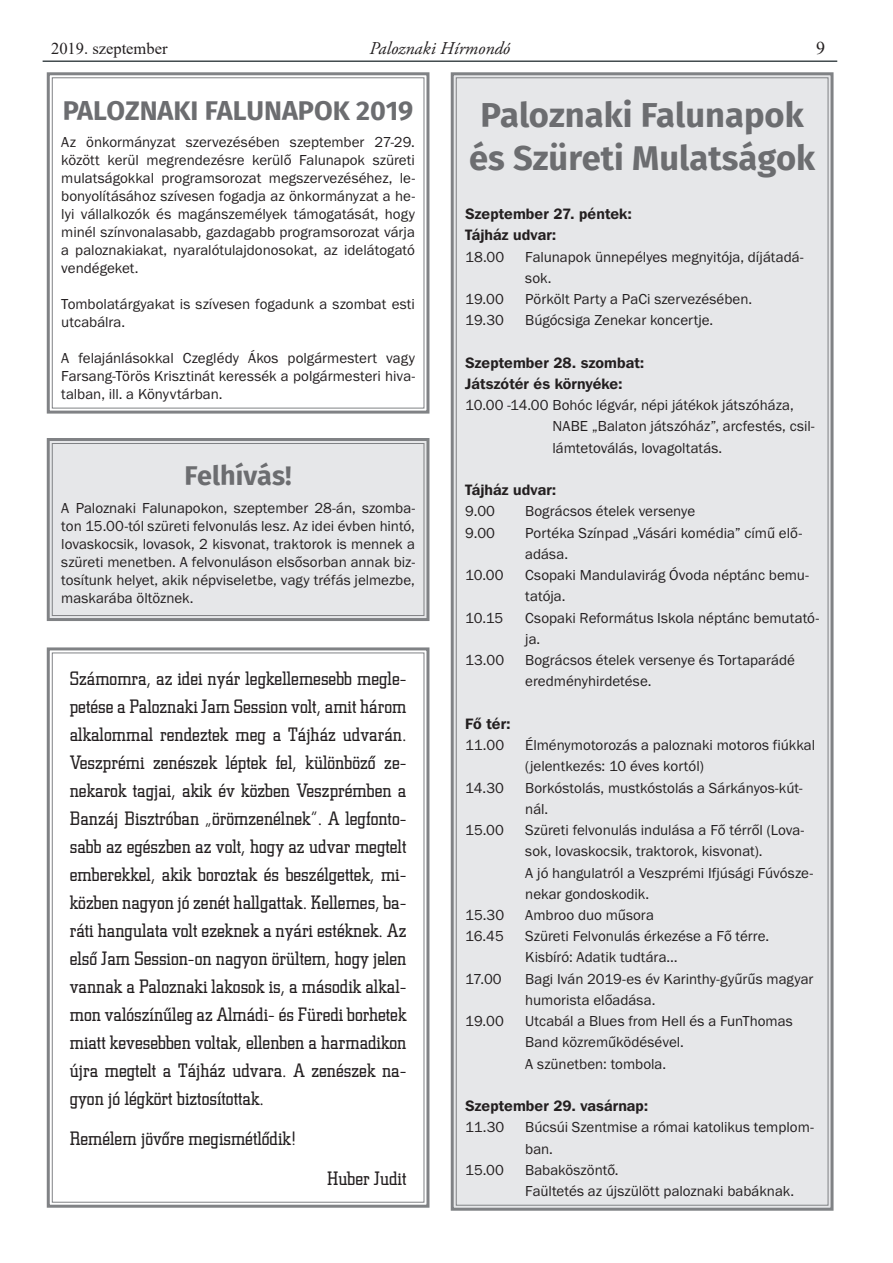
<style>
.page{position:relative;width:893px;height:1263px;background:#fff}
.page>*{position:absolute;margin:0;border:0;box-sizing:border-box;transform-origin:0 0}
.cím_nagy{font:700 34.5px/43.8px "Fira Sans";color:#6c6d70;text-align:center}
.cím_nagy-2{font:700 27px "Fira Sans";color:#6c6d70}
.t1{font:300 19.5px/27.9px "PFL Square Slabserif 711";color:#231f20;text-align:justify}
.t2{font:italic 18px "Adobe Garamond Pro";color:#231f20}
.t3{font:18px "Times New Roman";color:#231f20}
.t4{font:16.5px "Times New Roman";color:#231f20}
.t5{font:15px/18px "Franklin Gothic PFL";color:#231f20}
.t6{font:700 15px "Franklin Gothic PFL";letter-spacing:.005em;color:#231f20}
</style>
<div class="page">
<hr style="left:43px;top:60px;width:794px;height:2px;background:#424b4e">
<svg style="left:46px;top:647px;width:384px;height:561px"></svg>
<div style="left:450px;top:72px;width:384px;height:1139px;background:#e6e7e9"></div>
<svg style="left:46px;top:72px;width:384px;height:342px"></svg>
<div style="left:52px;top:77px;width:372px;height:332px;border:1px solid #808285"></div>
<div style="left:46px;top:438px;width:384px;height:183px;background:#e6e7e9"></div>
<div style="left:52px;top:443px;width:372px;height:173px;border:1px solid #808285"></div>
<p class="t4" style="left:51px;top:37px;width:118px">2019. szeptember</p>
<p class="t2" style="left:370px;top:37px;width:142px">Paloznaki Hírmondó</p>
<p class="t3" style="left:816px;top:35px;width:10px">9</p>
<p class="cím_nagy-2" style="left:63px;top:87px;width:352px">PALOZNAKI FALUNAPOK 2019</p>
<p class="t5" style="left:61px;top:133px;width:355px;text-align:justify">Az önkormányzat szervezésében szeptember 27-29. között kerül megrendezésre kerülő Falunapok szüreti mulatságokkal programsorozat megszervezéséhez, le&shy;bonyolításához szívesen fogadja az önkormányzat a he&shy;lyi vállalkozók és magánszemélyek támogatását, hogy minél színvonalasabb, gazdagabb programsorozat várja a paloznakiakat, nyaralótulajdonosokat, az idelátogató vendégeket.</p>
<p class="t5" style="left:61px;top:295px;width:355px">Tombolatárgyakat is szívesen fogadunk a szombat esti utcabálra.</p>
<p class="t5" style="left:61px;top:349px;width:355px;text-align:justify">A felajánlásokkal Czeglédy Ákos polgármestert vagy Farsang-Törös Krisztinát keressék a polgármesteri hiva&shy;talban, ill. a Könyvtárban.</p>
<p class="cím_nagy-2" style="left:185px;top:453px;width:108px">Felhívás!</p>
<p class="t5" style="left:61px;top:499px;width:355px;text-align:justify">A Paloznaki Falunapokon, szeptember 28-án, szomba&shy;ton 15.00-tól szüreti felvonulás lesz. Az idei évben hintó, lovaskocsik, lovasok, 2 kisvonat, traktorok is mennek a szüreti menetben. A felvonuláson elsősorban annak biz&shy;tosítunk helyet, akik népviseletbe, vagy tréfás jelmezbe, maskarába öltöznek.</p>
<p class="t1" style="left:70px;top:664px;width:338px">Számomra, az idei nyár legkellemesebb megle&shy;petése a Paloznaki Jam Session volt, amit három alkalommal rendeztek meg a Tájház udvarán.<br>Veszprémi zenészek léptek fel, különbözô ze&shy;nekarok tagjai, akik év közben Veszprémben a Banzáj Bisztróban „örömzenélnek”. A legfonto&shy;sabb az egészben az volt, hogy az udvar megtelt emberekkel, akik boroztak és beszélgettek, mi&shy;közben nagyon jó zenét hallgattak. Kellemes, ba&shy;ráti hangulata volt ezeknek a nyári estéknek. Az elsô Jam Session-on nagyon örültem, hogy jelen vannak a Paloznaki lakosok is, a második alkal&shy;mon valószínûleg az Almádi- és Füredi borhetek miatt kevesebben voltak, ellenben a harmadikon újra megtelt a Tájház udvara. A zenészek na&shy;gyon jó légkört biztosítottak.</p>
<p class="t1" style="left:70px;top:1124px;width:228px">Remélem jövõre megismétlõdik!</p>
<p class="t1" style="left:327px;top:1164px;width:81px">Huber Judit</p>
<p class="cím_nagy" style="left:469px;top:90px;width:348px">Paloznaki Falunapok és Szüreti Mulatságok</p>
<p class="t6" style="left:465px;top:204px;width:168px">Szeptember 27. péntek:</p>
<p class="t6" style="left:465px;top:226px;width:93px">Tájház udvar:</p>
<p class="t5" style="left:465px;top:248px;width:41px">18.00</p>
<p class="t5" style="left:525px;top:246px;width:280px;line-height:21.3px">Falunapok ünnepélyes megnyitója, díjátadá&shy;sok.</p>
<p class="t5" style="left:465px;top:290px;width:40px">19.00</p>
<p class="t5" style="left:525px;top:290px;width:228px">Pörkölt Party a PaCi szervezésében.</p>
<p class="t5" style="left:465px;top:311px;width:40px">19.30</p>
<p class="t5" style="left:525px;top:311px;width:189px">Búgócsiga Zenekar koncertje.</p>
<p class="t6" style="left:465px;top:353px;width:181px">Szeptember 28. szombat:</p>
<p class="t6" style="left:465px;top:374px;width:159px">Játszótér és környéke:</p>
<p class="t5" style="left:552px;top:395px;width:263px;line-height:21.3px;text-indent:-87px">10.00 -14.00 Bohóc légvár, népi játékok játszóháza,<br>NABE „Balaton játszóház”, arcfestés, csil&shy;lámtetoválás, lovagoltatás.</p>
<p class="t6" style="left:465px;top:480px;width:93px">Tájház udvar:</p>
<p class="t5" style="left:465px;top:502px;width:31px">9.00</p>
<p class="t5" style="left:525px;top:502px;width:171px">Bográcsos ételek versenye</p>
<p class="t5" style="left:465px;top:524px;width:31px">9.00</p>
<p class="t5" style="left:525px;top:522px;width:278px;line-height:21.3px">Portéka Színpad „Vásári komédia” című elő&shy;adása.</p>
<p class="t5" style="left:465px;top:566px;width:40px">10.00</p>
<p class="t5" style="left:525px;top:565px;width:285px;line-height:21.3px">Csopaki Mandulavirág Óvoda néptánc bemu&shy;tatója.</p>
<p class="t5" style="left:465px;top:609px;width:40px">10.15</p>
<p class="t5" style="left:525px;top:607px;width:295px;line-height:21.3px">Csopaki Református Iskola néptánc bemutató&shy;ja.</p>
<p class="t5" style="left:465px;top:651px;width:40px">13.00</p>
<p class="t5" style="left:525px;top:649px;width:271px;line-height:21.3px">Bográcsos ételek versenye és Tortaparádé eredményhirdetése.</p>
<p class="t6" style="left:465px;top:714px;width:47px">Fő tér:</p>
<p class="t5" style="left:465px;top:736px;width:40px">11.00</p>
<p class="t5" style="left:525px;top:734px;width:291px;line-height:21.3px">Élménymotorozás a paloznaki motoros fiúkkal (jelentkezés: 10 éves kortól)</p>
<p class="t5" style="left:465px;top:779px;width:40px">14.30</p>
<p class="t5" style="left:525px;top:777px;width:279px;line-height:21.3px">Borkóstolás, mustkóstolás a Sárkányos-kút&shy;nál.</p>
<p class="t5" style="left:465px;top:821px;width:40px">15.00</p>
<p class="t5" style="left:525px;top:819px;width:280px;line-height:21.3px">Szüreti felvonulás indulása a Fő térről (Lova&shy;sok, lovaskocsik, traktorok, kisvonat).</p>
<p class="t5" style="left:525px;top:862px;width:289px;line-height:21.3px">A jó hangulatról a Veszprémi Ifjúsági Fúvósze&shy;nekar gondoskodik.</p>
<p class="t5" style="left:465px;top:906px;width:40px">15.30</p>
<p class="t5" style="left:525px;top:906px;width:130px">Ambroo duo műsora</p>
<p class="t5" style="left:465px;top:927px;width:40px">16.45</p>
<p class="t5" style="left:525px;top:927px;width:246px">Szüreti Felvonulás érkezése a Fő térre.</p>
<p class="t5" style="left:525px;top:948px;width:154px">Kisbíró: Adatik tudtára…</p>
<p class="t5" style="left:465px;top:970px;width:38px">17.00</p>
<p class="t5" style="left:525px;top:968px;width:290px;line-height:21.3px">Bagi Iván 2019-es év Karinthy-gyűrűs magyar humorista előadása.</p>
<p class="t5" style="left:465px;top:1012px;width:40px">19.00</p>
<p class="t5" style="left:525px;top:1011px;width:269px;line-height:21.3px">Utcabál a Blues from Hell és a FunThomas<br>Band közreműködésével.</p>
<p class="t5" style="left:525px;top:1055px;width:143px">A szünetben: tombola.</p>
<p class="t6" style="left:465px;top:1096px;width:185px">Szeptember 29. vasárnap:</p>
<p class="t5" style="left:465px;top:1118px;width:41px">11.30</p>
<p class="t5" style="left:525px;top:1117px;width:290px;line-height:21.3px">Búcsúi Szentmise a római katolikus templom&shy;ban.</p>
<p class="t5" style="left:465px;top:1161px;width:40px">15.00</p>
<p class="t5" style="left:525px;top:1161px;width:95px">Babaköszöntő.</p>
<p class="t5" style="left:525px;top:1182px;width:270px">Faültetés az újszülött paloznaki babáknak.</p>
</div>
